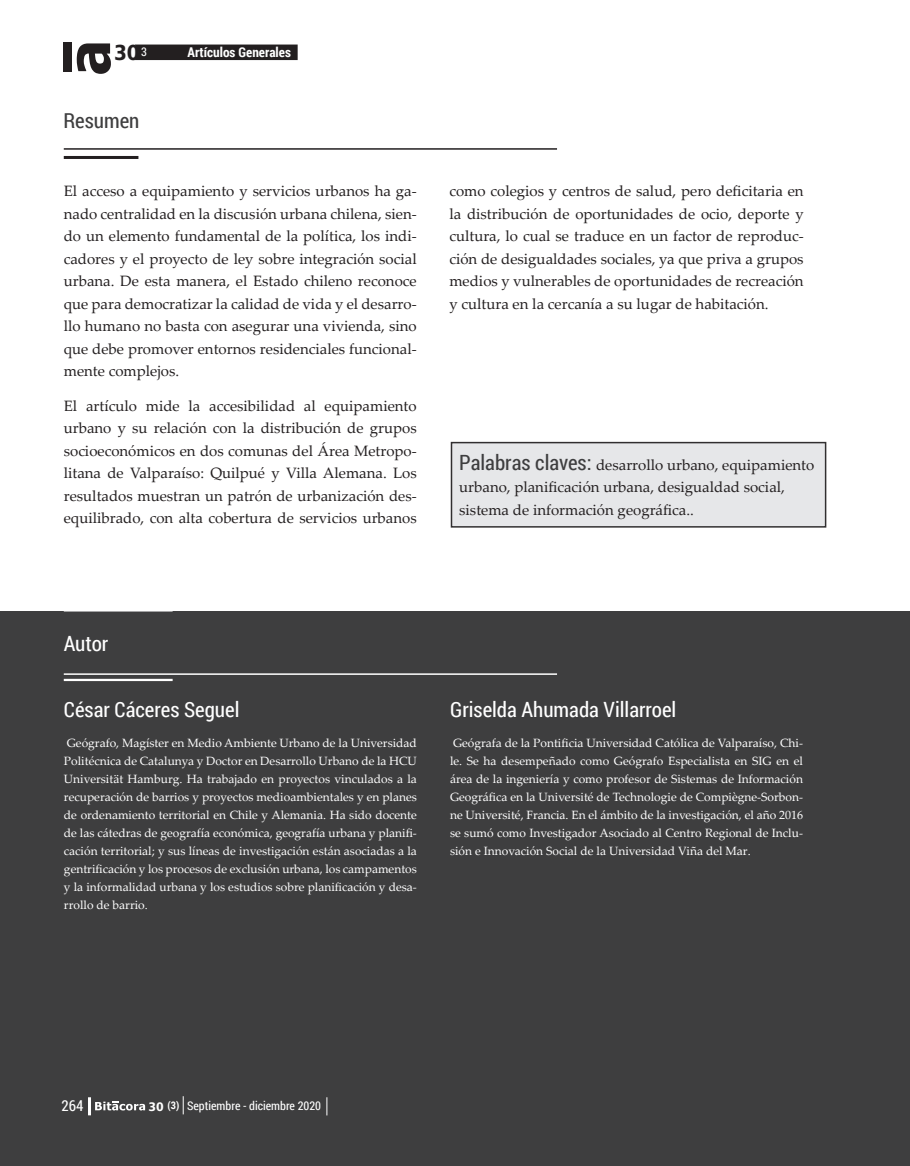
<style>
.page{position:relative;width:910px;height:1166px;background:#fff}
.page>*{position:absolute;margin:0;border:0;box-sizing:border-box;transform-origin:0 0}
.t1{font:21px "Roboto Condensed";color:#fff}
.t2{font:21px "Roboto Condensed";color:#3e3e3f}
.t3{font:700 20.7px "DejaVu Sans Condensed";color:#231f20}
.RESUM_Espanol{font:15px/22.5px "Palatino Linotype";color:#231f20;text-align:justify}
.RESUM{font:15px/22.5px "Palatino Linotype";color:#231f20}
.t4{font:15px "Roboto Condensed";color:#fff}
.t5{font:700 13.5px "Roboto Condensed";color:#fff}
.t6{font:12px/18px "Palatino Linotype";color:#fff;text-align:justify}
.t7{font:12px "Roboto Condensed";color:#fff}
.s1{font-family:"Roboto Condensed";font-size:21px;color:#3e3e3f}
.s2{font-family:"DejaVu Sans Condensed";font-weight:700;font-size:11.7px}
.s3{font-weight:700;font-size:10.5px}
</style>
<div class="page">
<div style="left:0;top:613px;width:908px;height:552px;background:#3e3e3f"></div>
<hr style="left:64px;top:148px;width:493px;height:2px;background:#231f20">
<hr style="left:64px;top:673px;width:493px;height:1px;background:#fff">
<hr style="left:64px;top:156px;width:74px;height:3px;background:#231f20">
<hr style="left:64px;top:678px;width:109px;height:3px;background:#fff">
<div style="left:135px;top:45px;width:163px;height:15px;background:#231f20"></div>
<div style="left:63px;top:43px;width:9px;height:29px;background:#231f20"></div>
<svg style="left:77px;top:43px;width:34px;height:31px"></svg>
<hr style="left:88px;top:1096px;width:3px;height:18px;background:#fff">
<svg style="left:183px;top:1096px;width:1px;height:17px"></svg>
<svg style="left:95px;top:1101px;width:50px;height:9px"></svg>
<svg style="left:327px;top:1097px;width:1px;height:18px"></svg>
<div style="left:451px;top:441px;width:375px;height:86px;background:#e6e7e9;border:2px solid #312f30"></div>
<h2 class="t3" style="left:114px;top:35px;width:35px">30<sup>3</sup></h2>
<p class="t5" style="left:188px;top:43px;width:105px">Artículos Generales</p>
<h1 class="t2" style="left:63px;top:106px;width:78px">Resumen</h1>
<p class="RESUM_Espanol" style="left:64px;top:179px;width:354px">El acceso a equipamiento y servicios urbanos ha ga&shy;nado centralidad en la discusión urbana chilena, sien&shy;do un elemento fundamental de la política, los indi&shy;cadores y el proyecto de ley sobre integración social urbana. De esta manera, el Estado chileno reconoce que para democratizar la calidad de vida y el desarro&shy;llo humano no basta con asegurar una vivienda, sino que debe promover entornos residenciales funcional&shy;mente complejos.</p>
<p class="RESUM_Espanol" style="left:64px;top:394px;width:354px">El artículo mide la accesibilidad al equipamiento urbano y su relación con la distribución de grupos socioeconómicos en dos comunas del Área Metropo&shy;litana de Valparaíso: Quilpué y Villa Alemana. Los resultados muestran un patrón de urbanización des&shy;equilibrado, con alta cobertura de servicios urbanos</p>
<p class="RESUM_Espanol" style="left:449px;top:179px;width:356px">como colegios y centros de salud, pero deficitaria en la distribución de oportunidades de ocio, deporte y cultura, lo cual se traduce en un factor de reproduc&shy;ción de desigualdades sociales, ya que priva a grupos medios y vulnerables de oportunidades de recreación y cultura en la cercanía a su lugar de habitación.</p>
<p class="RESUM" style="left:459px;top:452px;width:357px"><span class="s1">Palabras claves:</span> desarrollo urbano, equipamiento urbano, planificación urbana, desigualdad social, sistema de información geográfica..</p>
<p class="t1" style="left:64px;top:628px;width:46px">Autor</p>
<p class="t1" style="left:64px;top:694px;width:177px">César Cáceres Seguel</p>
<p class="t6" style="left:64px;top:733px;width:354px">Geógrafo, Magíster en Medio Ambiente Urbano de la Universidad Politécnica de Catalunya y Doctor en Desarrollo Urbano de la HCU Universität Hamburg. Ha trabajado en proyectos vinculados a la recuperación de barrios y proyectos medioambientales y en planes de ordenamiento territorial en Chile y Alemania. Ha sido docente de las cátedras de geografía económica, geografía urbana y planifi&shy;cación territorial; y sus líneas de investigación están asociadas a la gentrificación y los procesos de exclusión urbana, los campamentos y la informalidad urbana y los estudios sobre planificación y desa&shy;rrollo de barrio.</p>
<p class="t1" style="left:450px;top:694px;width:228px">Griselda Ahumada Villarroel</p>
<p class="t6" style="left:450px;top:733px;width:354px">Geógrafa de la Pontificia Universidad Católica de Valparaíso, Chi&shy;le. Se ha desempeñado como Geógrafo Especialista en SIG en el área de la ingeniería y como profesor de Sistemas de Información Geográfica en la Université de Technologie de Compiègne-Sorbon&shy;ne Université, Francia. En el ámbito de la investigación, el año 2016 se sumó como Investigador Asociado al Centro Regional de Inclu&shy;sión e Innovación Social de la Universidad Viña del Mar.</p>
<p class="t4" style="left:62px;top:1095px;width:23px">264</p>
<p class="t7" style="left:149px;top:1096px;width:174px"><span class="s2">30</span> <span class="s3">(3)</span> Septiembre - diciembre 2020</p>
</div>
